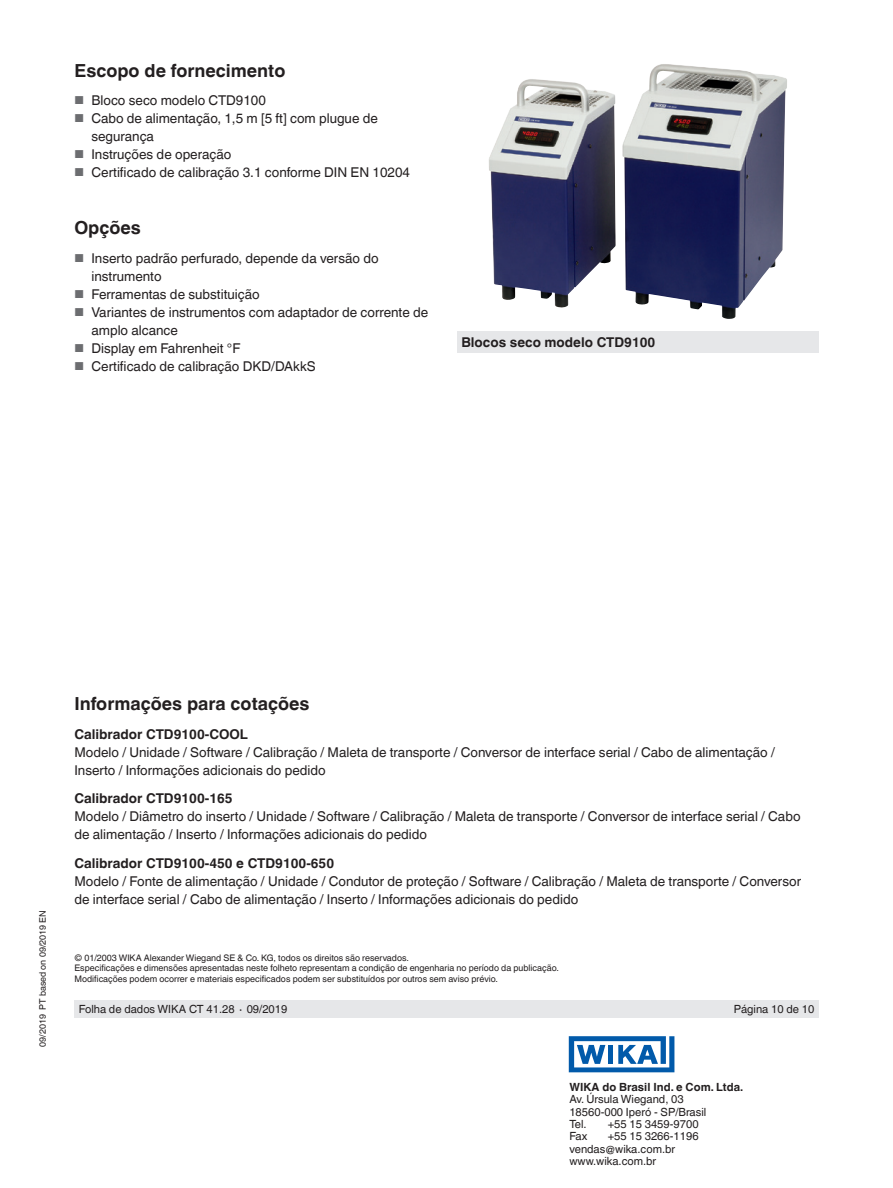
<style>
.page{position:relative;width:893px;height:1188px;background:#fff}
.page>*{position:absolute;margin:0;border:0;box-sizing:border-box;transform-origin:0 0}
.t1{font:700 18px "Helvetica World";color:#231f20}
.t2{font:13.5px/18px "Helvetica World";color:#231f20}
.t3{font:700 13.5px "Helvetica World";color:#231f20}
.t4{font:11.25px/12.3px "Helvetica World";color:#231f20}
.t5{font:700 11.25px "Helvetica World";color:#231f20}
.t6{font:9px/10.5px "Helvetica World";color:#231f20}
.s1{font-size:11.55px;color:#6c6d70}
</style>
<div class="page">
<div style="left:74px;top:1000px;width:745px;height:18px;background:#e6e7e9"></div>
<svg style="left:569px;top:1036px;width:105px;height:36px"></svg>
<div style="left:457px;top:332px;width:362px;height:21px;background:#e6e7e9"></div>
<img style="left:489px;top:64px;width:298px;height:255px">
<h1 class="t1" style="left:74px;top:60px;width:212px">Escopo de fornecimento</h1>
<p class="t2" style="left:74px;top:92px;width:193px"><span class="s1">■</span> Bloco seco modelo CTD9100</p>
<p class="t2" style="left:91px;top:110px;width:288px;text-indent:-17px"><span class="s1">■</span> Cabo de alimentação, 1,5 m [5 ft] com plugue de segurança</p>
<p class="t2" style="left:74px;top:146px;width:158px"><span class="s1">■</span> Instruções de operação</p>
<p class="t2" style="left:74px;top:164px;width:337px"><span class="s1">■</span> Certificado de calibração 3.1 conforme DIN EN 10204</p>
<h1 class="t1" style="left:74px;top:217px;width:68px">Opções</h1>
<p class="t2" style="left:91px;top:249px;width:289px;text-indent:-17px"><span class="s1">■</span> Inserto padrão perfurado, depende da versão do instrumento</p>
<p class="t2" style="left:74px;top:285px;width:187px"><span class="s1">■</span> Ferramentas de substituição</p>
<p class="t2" style="left:91px;top:303px;width:338px;text-indent:-17px"><span class="s1">■</span> Variantes de instrumentos com adaptador de corrente de amplo alcance</p>
<p class="t2" style="left:74px;top:339px;width:167px"><span class="s1">■</span> Display em Fahrenheit °F</p>
<p class="t2" style="left:74px;top:357px;width:243px"><span class="s1">■</span> Certificado de calibração DKD/DAkkS</p>
<p class="t3" style="left:461px;top:335px;width:195px">Blocos seco modelo CTD9100</p>
<p class="t6" style="left:37px;top:1047px;width:138px;rotate:-90deg">09/2019 PT based on 09/2019 EN</p>
<h1 class="t1" style="left:74px;top:694px;width:236px">Informações para cotações</h1>
<p class="t3" style="left:74px;top:726px;width:175px">Calibrador CTD9100-COOL</p>
<p class="t2" style="left:74px;top:743px;width:702px">Modelo / Unidade / Software / Calibração / Maleta de transporte / Conversor de interface serial / Cabo de alimentação /<br>Inserto / Informações adicionais do pedido</p>
<p class="t3" style="left:74px;top:791px;width:160px">Calibrador CTD9100-165</p>
<p class="t2" style="left:74px;top:808px;width:728px">Modelo / Diâmetro do inserto / Unidade / Software / Calibração / Maleta de transporte / Conversor de interface serial / Cabo de alimentação / Inserto / Informações adicionais do pedido</p>
<p class="t3" style="left:74px;top:855px;width:261px">Calibrador CTD9100-450 e CTD9100-650</p>
<p class="t2" style="left:74px;top:872px;width:728px">Modelo / Fonte de alimentação / Unidade / Condutor de proteção / Software / Calibração / Maleta de transporte / Conversor de interface serial / Cabo de alimentação / Inserto / Informações adicionais do pedido</p>
<p class="t6" style="left:74px;top:952px;width:486px">© 01/2003 WIKA Alexander Wiegand SE &amp; Co. KG, todos os direitos são reservados.<br>Especificações e dimensões apresentadas neste folheto representam a condição de engenharia no período da publicação.<br>Modificações podem ocorrer e materiais especificados podem ser substituídos por outros sem aviso prévio.</p>
<p class="t4" style="left:79px;top:1003px;width:210px">Folha de dados WIKA CT 41.28 ∙ 09/2019</p>
<p class="t4" style="left:734px;top:1003px;width:82px">Página 10 de 10</p>
<p class="t5" style="left:569px;top:1081px;width:175px">WIKA do Brasil Ind. e Com. Ltda.</p>
<p class="t4" style="left:569px;top:1093px;width:138px">Av. Úrsula Wiegand, 03<br>18560-000 Iperó - SP/Brasil<br>Tel.</p>
<p class="t4" style="left:608px;top:1118px;width:92px">+55 15 3459-9700</p>
<p class="t4" style="left:569px;top:1130px;width:19px">Fax</p>
<p class="t4" style="left:569px;top:1130px;width:131px;text-indent:38px">+55 15 3266-1196 vendas@wika.com.br www.wika.com.br</p>
</div>
